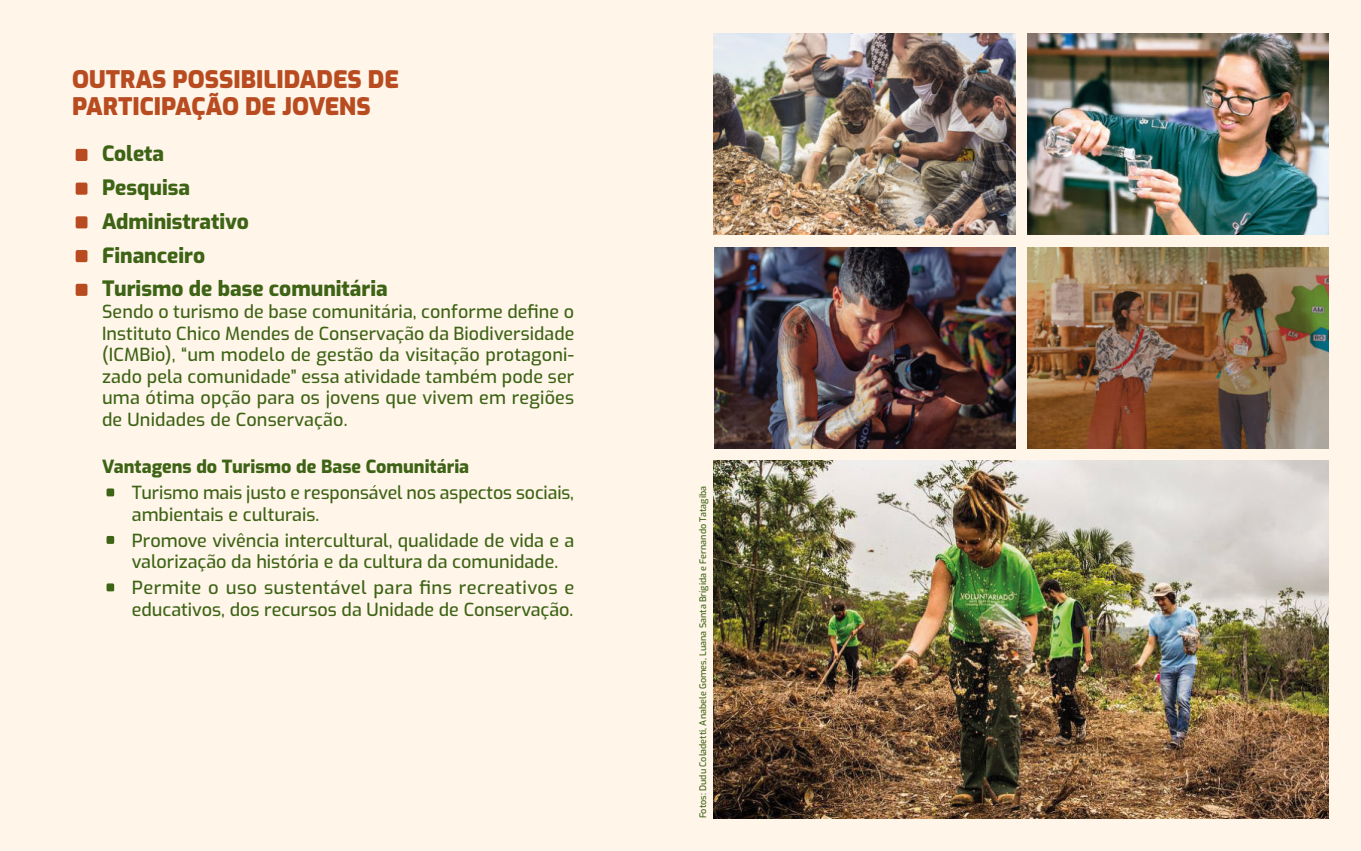
<style>
.page{position:relative;width:1361px;height:851px;background:#fff}
.page>*{position:absolute;margin:0;border:0;box-sizing:border-box;transform-origin:0 0}
.t1{font:900 24px/27px "Exo";color:#b84c20}
.t2{font:800 21px "Exo";color:#3d6315}
.t3{font:500 18px/21.6px "Exo";color:#3d6315}
.t4{font:800 18px "Exo";color:#3d6315}
.t5{font:500 9px "Exo";color:#3d6315}
.s1{font-size:60px;color:#b84c20}
.s2{font-size:52.5px}
</style>
<div class="page">
<div style="left:0;top:0;width:680px;height:850px;background:#fff5e9"></div>
<div style="left:680px;top:0;width:681px;height:850px;background:#fff5e9"></div>
<img style="left:713px;top:461px;width:615px;height:357px">
<img style="left:713px;top:33px;width:302px;height:202px">
<img style="left:1028px;top:247px;width:300px;height:201px">
<img style="left:1028px;top:33px;width:300px;height:202px">
<img style="left:714px;top:248px;width:301px;height:200px">
<h1 class="t1" style="left:72px;top:68px;width:328px">OUTRAS POSSIBILIDADES DE<br>PARTICIPAÇÃO DE JOVENS</h1>
<p class="t2" style="left:72px;top:138px;width:93px"><span class="s1">•</span> Coleta</p>
<p class="t2" style="left:72px;top:179px;width:119px"><span class="s1">•</span> Pesquisa</p>
<p class="t2" style="left:72px;top:206px;width:178px"><span class="s1">•</span> Administrativo</p>
<p class="t2" style="left:72px;top:246px;width:134px"><span class="s1">•</span> Financeiro</p>
<p class="t2" style="left:72px;top:273px;width:317px"><span class="s1">•</span> Turismo de base comunitária</p>
<p class="t3" style="left:102px;top:300px;width:474px;text-align:justify">Sendo o turismo de base comunitária, conforme define o Instituto Chico Mendes de Conservação da Biodiversidade (ICMBio), “um modelo de gestão da visitação protagoni&shy;zado pela comunidade” essa atividade também pode ser uma ótima opção para os jovens que vivem em regiões de Unidades de Conservação.</p>
<p class="t4" style="left:102px;top:453px;width:369px">Vantagens do Turismo de Base Comunitária</p>
<p class="t3" style="left:132px;top:482px;width:444px;text-indent:-30px"><span class="s2">•</span> Turismo mais justo e responsável nos aspectos sociais, ambientais e culturais.</p>
<p class="t3" style="left:132px;top:530px;width:444px;text-indent:-30px"><span class="s2">•</span> Promove vivência intercultural, qualidade de vida e a valorização da história e da cultura da comunidade.</p>
<p class="t3" style="left:102px;top:575px;width:474px;text-align:right"><span class="s2">•</span> Permite o uso sustentável para fins recreativos e educativos, dos recursos da Unidade de Conservação.</p>
<p class="t5" style="left:696px;top:818px;width:334px;rotate:-90deg">Fotos: Dudu Coladetti, Anabele Gomes, Luana Santa Brígida e Fernando Tatagiba</p>
</div>
